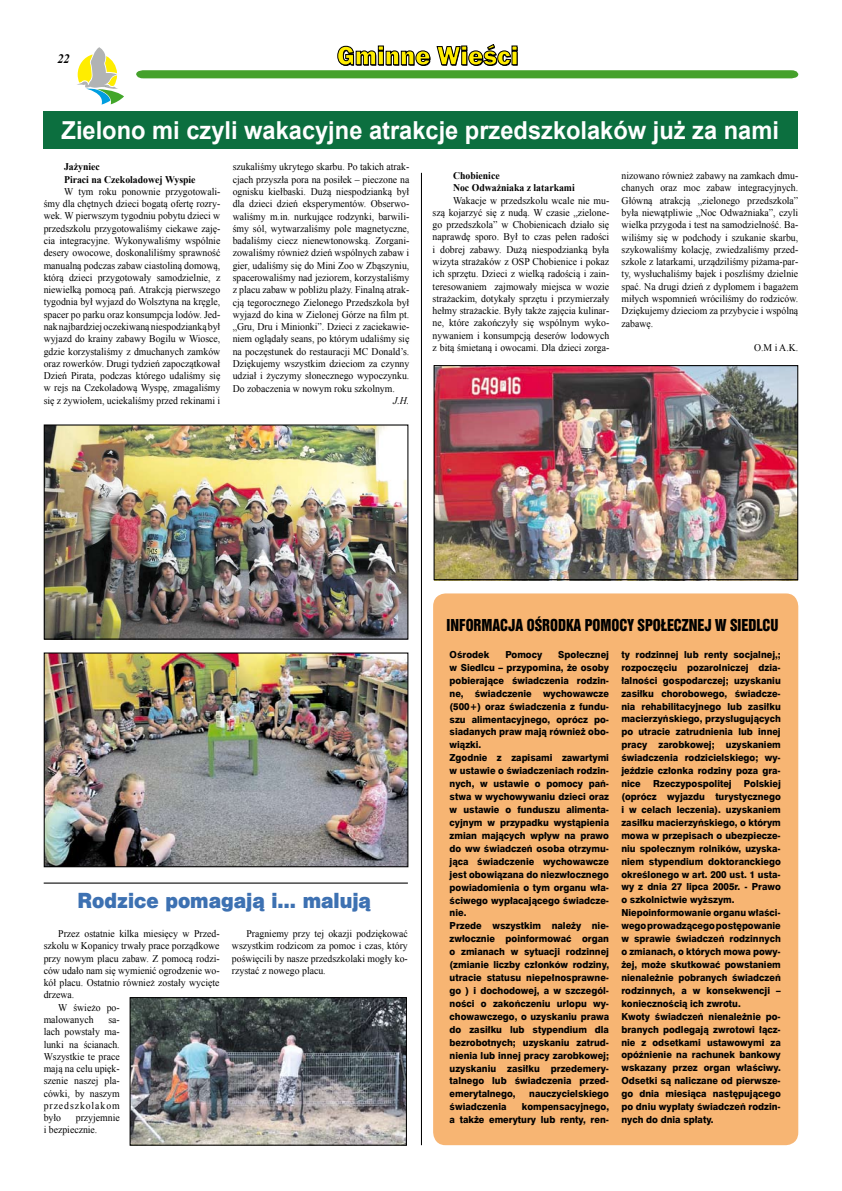
<style>
.page{position:relative;width:842px;height:1191px;background:#fff}
.page>*{position:absolute;margin:0;border:0;box-sizing:border-box;transform-origin:0 0}
.t1{font:700 24.8px "Arial";color:#fff;scale:.95 1}
.t2{font:19.4px "Swis 721 Blk 2 EU";color:#3d71b2;scale:.95 1}
.t3{font:15.1px "Swis 921 EU";color:#000;scale:.95 1}
.t4{font:italic 700 12.9px "Times New Roman";color:#000;scale:.95 1}
.t5{font:10.2px/12.3px "Times New Roman";color:#000;text-align:justify;scale:.95 1}
.t6{font:700 10.2px/12.3px "Times New Roman";color:#000;scale:.95 1}
.t7{font:italic 10.2px "Times New Roman";color:#000;scale:.95 1}
.t8{font:9.7px/12.9px "Swis 721 Hv EU";color:#000;scale:.95 1}
</style>
<div class="page">
<svg style="left:136px;top:44px;width:662px;height:34px"></svg>
<svg style="left:77px;top:47px;width:47px;height:58px"></svg>
<div style="left:43px;top:111px;width:754px;height:37px;background:#0c6f3f"></div>
<hr style="left:421px;top:173px;width:1px;height:972px;background:#000">
<img style="left:46px;top:654px;width:360px;height:211px">
<div style="left:44px;top:652px;width:364px;height:215px;border:1px solid #000"></div>
<img style="left:46px;top:426px;width:360px;height:211px">
<div style="left:44px;top:424px;width:364px;height:215px;border:1px solid #000"></div>
<img style="left:435px;top:367px;width:361px;height:211px">
<div style="left:433px;top:365px;width:365px;height:215px;border:1px solid #000"></div>
<img style="left:132px;top:999px;width:273px;height:144px">
<div style="left:130px;top:997px;width:277px;height:148px;border:1px solid #000"></div>
<hr style="left:44px;top:882px;width:364px;height:1px;background:#000">
<div style="left:433px;top:593px;width:365px;height:552px;background:#f7b573;border-radius:13px"></div>
<p class="t4" style="left:57px;top:49px;width:14px">22</p>
<h1 class="t1" style="left:62px;top:113px;width:757px">Zielono mi czyli wakacyjne atrakcje przedszkolaków już za nami</h1>
<p class="t6" style="left:64px;top:160px;width:140px">Jażyniec<br>Piraci na Czekoladowej Wyspie</p>
<p class="t5" style="left:44px;top:185px;width:187px;text-indent:20px">W tym roku ponownie przygotowali&shy;śmy dla chętnych dzieci bogatą ofertę rozry&shy;wek. W pierwszym tygodniu pobytu dzieci w przedszkolu przygotowaliśmy ciekawe zaję&shy;cia integracyjne. Wykonywaliśmy wspólnie desery owocowe, doskonaliliśmy sprawność manualną podczas zabaw ciastoliną domową, którą dzieci przygotowały samodzielnie, z niewielką pomocą pań. Atrakcją pierwszego tygodnia był wyjazd do Wolsztyna na kręgle, spacer po parku oraz konsumpcja lodów. Jed&shy;nak najbardziej oczekiwaną niespodzianką był wyjazd do krainy zabawy Bogilu w Wiosce, gdzie korzystaliśmy z dmuchanych zamków oraz rowerków. Drugi tydzień zapoczątkował Dzień Pirata, podczas którego udaliśmy się w rejs na Czekoladową Wyspę, zmagaliśmy się z żywiołem, uciekaliśmy przed rekinami i</p>
<p class="t5" style="left:233px;top:161px;width:187px">szukaliśmy ukrytego skarbu. Po takich atrak&shy;cjach przyszła pora na posiłek – pieczone na ognisku kiełbaski. Dużą niespodzianką był dla dzieci dzień eksperymentów. Obserwo&shy;waliśmy m.in. nurkujące rodzynki, barwili&shy;śmy sól, wytwarzaliśmy pole magnetyczne, badaliśmy ciecz nienewtonowską. Zorgani&shy;zowaliśmy również dzień wspólnych zabaw i gier, udaliśmy się do Mini Zoo w Zbąszyniu, spacerowaliśmy nad jeziorem, korzystaliśmy z placu zabaw w pobliżu plaży. Finalną atrak&shy;cją tegorocznego Zielonego Przedszkola był wyjazd do kina w Zielonej Górze na film pt. „Gru, Dru i Minionki”. Dzieci z zaciekawie&shy;niem oglądały seans, po którym udaliśmy się na poczęstunek do restauracji MC Donald’s.<br>Dziękujemy wszystkim dzieciom za czynny udział i życzymy słonecznego wypoczynku.<br>Do zobaczenia w nowym roku szkolnym.</p>
<p class="t7" style="left:393px;top:393px;width:19px">J.H.</p>
<p class="t6" style="left:453px;top:169px;width:130px">Chobienice<br>Noc Odważniaka z latarkami</p>
<p class="t5" style="left:433px;top:194px;width:187px;text-indent:20px">Wakacje w przedszkolu wcale nie mu&shy;szą kojarzyć się z nudą. W czasie „zielone&shy;go przedszkola” w Chobienicach działo się naprawdę sporo. Był to czas pełen radości i dobrej zabawy. Dużą niespodzianką była wizyta strażaków z OSP Chobienice i pokaz ich sprzętu. Dzieci z wielką radością i zain&shy;teresowaniem zajmowały miejsca w wozie strażackim, dotykały sprzętu i przymierzały hełmy strażackie. Były także zajęcia kulinar&shy;ne, które zakończyły się wspólnym wyko&shy;nywaniem i konsumpcją deserów lodowych z bitą śmietaną i owocami. Dla dzieci zorga-</p>
<p class="t5" style="left:622px;top:169px;width:187px">nizowano również zabawy na zamkach dmu&shy;chanych oraz moc zabaw integracyjnych.<br>Główną atrakcją „zielonego przedszkola” była niewątpliwie „Noc Odważniaka”, czyli wielka przygoda i test na samodzielność. Ba&shy;wiliśmy się w podchody i szukanie skarbu, szykowaliśmy kolację, zwiedzaliśmy przed&shy;szkole z latarkami, urządziliśmy piżama-par&shy;ty, wysłuchaliśmy bajek i poszliśmy dzielnie spać. Na drugi dzień z dyplomem i bagażem miłych wspomnień wróciliśmy do rodziców.<br>Dziękujemy dzieciom za przybycie i wspólną zabawę.</p>
<p class="t5" style="left:754px;top:341px;width:48px">O.M i A.K.</p>
<h2 class="t2" style="left:77px;top:887px;width:311px">Rodzice pomagają i… malują</h2>
<p class="t5" style="left:58px;top:927px;width:171px">Przez ostatnie kilka miesięcy w Przed-</p>
<p class="t5" style="left:44px;top:939px;width:187px">szkolu w Kopanicy trwały prace porządkowe</p>
<p class="t5" style="left:44px;top:951px;width:187px">przy nowym placu zabaw. Z pomocą rodzi-</p>
<p class="t5" style="left:44px;top:964px;width:187px">ców udało nam się wymienić ogrodzenie wo-</p>
<p class="t5" style="left:44px;top:976px;width:187px">kół placu. Ostatnio również zostały wycięte</p>
<p class="t5" style="left:44px;top:988px;width:34px">drzewa.</p>
<p class="t5" style="left:58px;top:1001px;width:66px">W świeżo po-</p>
<p class="t5" style="left:44px;top:1013px;width:54px">malowanych</p>
<p class="t5" style="left:44px;top:1013px;width:82px;text-indent:65px">sa&shy;lach powstały ma&shy;lunki na ścianach.<br>Wszystkie te prace mają na celu upięk&shy;szenie naszej pla&shy;cówki, by naszym przedszkolakom było</p>
<p class="t5" style="left:44px;top:1111px;width:82px;text-indent:32px">przyjemnie i bezpiecznie.</p>
<p class="t5" style="left:232px;top:927px;width:187px;text-indent:15px">Pragniemy przy tej okazji podziękować wszystkim rodzicom za pomoc i czas, który poświęcili by nasze przedszkolaki mogły ko&shy;rzystać z nowego placu.</p>
<h3 class="t3" style="left:446px;top:615px;width:351px">INFORMACJA OŚRODKA POMOCY SPOŁECZNEJ W SIEDLCU</h3>
<p class="t8" style="left:450px;top:648px;width:169px;text-indent:109px">Społecznej w Siedlcu – przypomina, że osoby pobierające świadczenia rodzin&shy;ne, świadczenie wychowawcze (500+) oraz świadczenia z fundu&shy;szu alimentacyjnego, oprócz po&shy;siadanych praw mają również obo&shy;wiązki.<br>Zgodnie z zapisami zawartymi w ustawie o świadczeniach rodzin&shy;nych, w ustawie o pomocy pań&shy;stwa w wychowywaniu dzieci oraz w ustawie o funduszu alimenta&shy;cyjnym w przypadku wystąpienia zmian mających wpływ na prawo do ww świadczeń osoba otrzymu&shy;jąca świadczenie wychowawcze jest obowiązana do niezwłocznego powiadomienia o tym organu wła&shy;ściwego wypłacającego świadcze&shy;nie.<br>Przede wszystkim należy nie&shy;zwłocznie poinformować organ o zmianach w sytuacji rodzinnej (zmianie liczby członków rodziny, utracie statusu niepełnosprawne&shy;go ) i dochodowej, a w szczegól&shy;ności o zakończeniu urlopu wy&shy;chowawczego, o uzyskaniu prawa do zasiłku lub stypendium dla bezrobotnych; uzyskaniu zatrud&shy;nienia lub innej pracy zarobkowej; uzyskaniu zasiłku przedemery&shy;talnego lub świadczenia przed&shy;emerytalnego,</p>
<p class="t8" style="left:450px;top:648px;width:43px">Ośrodek</p>
<p class="t8" style="left:505px;top:648px;width:40px">Pomocy</p>
<p class="t8" style="left:529px;top:1088px;width:85px">nauczycielskiego</p>
<p class="t8" style="left:450px;top:1101px;width:169px;text-align:right">kompensacyjnego,<br>a także emerytury lub renty, ren-</p>
<p class="t8" style="left:450px;top:1101px;width:61px">świadczenia</p>
<p class="t8" style="left:621px;top:648px;width:169px;text-align:justify">ty rodzinnej lub renty socjalnej,; rozpoczęciu pozarolniczej dzia&shy;łalności gospodarczej; uzyskaniu zasiłku chorobowego, świadcze&shy;nia rehabilitacyjnego lub zasiłku macierzyńskiego, przysługujących po utracie zatrudnienia lub innej pracy zarobkowej; uzyskaniem świadczenia rodzicielskiego; wy&shy;jeździe członka rodziny poza gra&shy;nice</p>
<p class="t8" style="left:621px;top:778px;width:169px;text-indent:123px">Polskiej (oprócz wyjazdu turystycznego i w celach leczenia). uzyskaniem zasiłku macierzyńskiego, o którym mowa w przepisach o ubezpiecze&shy;niu społecznym rolników, uzyska&shy;niem stypendium doktoranckiego określonego w art. 200 ust. 1 usta&shy;wy z dnia 27 lipca 2005r. - Prawo o szkolnictwie wyższym.<br>Niepoinformowanie organu właści&shy;wego prowadzącego postępowanie w sprawie świadczeń rodzinnych o zmianach, o których mowa powy&shy;żej, może skutkować powstaniem nienależnie pobranych świadczeń rodzinnych, a w konsekwencji – koniecznością ich zwrotu.<br>Kwoty świadczeń nienależnie po&shy;branych podlegają zwrotowi łącz&shy;nie z odsetkami ustawowymi za opóźnienie na rachunek bankowy wskazany przez organ właściwy.<br>Odsetki są naliczane od pierwsze&shy;go dnia miesiąca następującego po dniu wypłaty świadczeń rodzin&shy;nych do dnia spłaty.</p>
<p class="t8" style="left:653px;top:778px;width:84px">Rzeczypospolitej</p>
</div>
